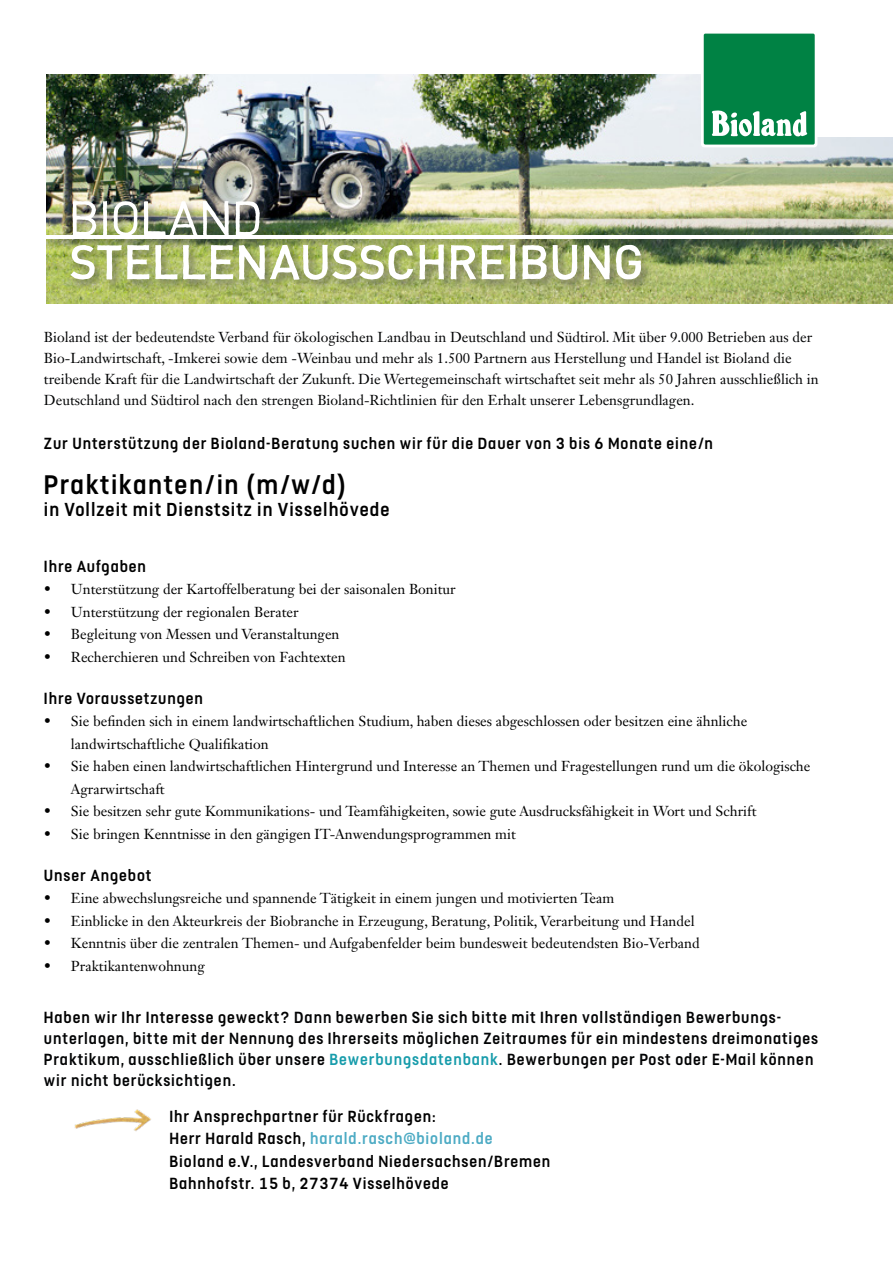
<style>
.page{position:relative;width:893px;height:1263px;background:#fff}
.page>*{position:absolute;margin:0;border:0;box-sizing:border-box;transform-origin:0 0}
.t1{font:500 30px "FS Dillon";letter-spacing:.05em;color:#000}
.t2{font:500 21px "FS Dillon";letter-spacing:.05em;color:#000}
.t3{font:500 18px/21px "FS Dillon";letter-spacing:.05em;color:#020304}
.t4{font:500 18px/22.5px "FS Dillon";letter-spacing:.05em;color:#000}
.t5{font:14.25px/22.5px "Janson Text LT Std";color:#000}
.t6{font:14.25px/21px "Janson Text LT Std";color:#020304}
.s1{color:#000}
.s2{color:#179cab}
.s3{color:#4dabc4}
</style>
<div class="page">
<img style="left:46px;top:74px;width:846px;height:230px">
<div style="left:806px;top:9px;width:87px;height:127px;background:#fff"></div>
<svg style="left:701px;top:31px;width:116px;height:116px"></svg>
<div style="left:704px;top:34px;width:111px;height:111px;background:#008244;border-radius:2px"></div>
<svg style="left:711px;top:110px;width:96px;height:27px"></svg>
<div style="left:39px;top:199px;width:854px;height:92px;background:#504f4f;opacity:.6"></div>
<hr style="left:41px;top:235px;width:852px;height:4px;background:#fff">
<img style="left:73px;top:201px;width:187px;height:34px">
<svg style="left:70px;top:244px;width:571px;height:36px"></svg>
<div style="left:8px;top:56px;width:37px;height:254px;background:#fff"></div>
<img style="left:74px;top:1109px;width:77px;height:22px">
<p class="t6" style="left:44px;top:326px;width:776px">Bioland ist der bedeutendste Verband für ökologischen Landbau in Deutschland und Südtirol. Mit über 9.000 Betrieben aus der Bio-Landwirtschaft, -Imkerei sowie dem -Weinbau und mehr als 1.500 Partnern aus Herstellung und Handel ist Bioland die treibende Kraft für die Landwirtschaft der Zukunft. Die Wertegemeinschaft wirtschaftet seit mehr als 50 Jahren ausschließlich in Deutschland und Südtirol nach den strengen Bioland-Richtlinien für den Erhalt unserer Lebensgrundlagen.</p>
<p class="t4" style="left:44px;top:430px;width:671px">Zur Unterstützung der Bioland-Beratung suchen wir für die Dauer von 3 bis 6 Monate eine/n</p>
<h1 class="t1" style="left:44px;top:463px;width:304px">Praktikanten/in (m/w/d)</h1>
<h2 class="t2" style="left:44px;top:495px;width:347px">in Vollzeit mit Dienstsitz in Visselhövede</h2>
<p class="t4" style="left:44px;top:553px;width:104px">Ihre Aufgaben</p>
<p class="t5" style="left:44px;top:578px;width:413px">• Unterstützung der Kartoffelberatung bei der saisonalen Bonitur</p>
<p class="t5" style="left:44px;top:600px;width:256px">• Unterstützung der regionalen Berater</p>
<p class="t5" style="left:44px;top:623px;width:297px">• Begleitung von Messen und Veranstaltungen</p>
<p class="t5" style="left:44px;top:645px;width:303px">• Recherchieren und Schreiben von Fachtexten</p>
<p class="t4" style="left:44px;top:685px;width:160px">Ihre Voraussetzungen</p>
<p class="t5" style="left:71px;top:710px;width:678px;text-indent:-27px">• Sie befinden sich in einem landwirtschaftlichen Studium, haben dieses abgeschlossen oder besitzen eine ähnliche landwirtschaftliche Qualifikation</p>
<p class="t5" style="left:71px;top:755px;width:741px;text-indent:-27px">• Sie haben einen landwirtschaftlichen Hintergrund und Interesse an Themen und Fragestellungen rund um die ökologische<br>Agrarwirtschaft</p>
<p class="t5" style="left:44px;top:800px;width:714px">• Sie besitzen sehr gute Kommunikations- und Teamfähigkeiten, sowie gute Ausdrucksfähigkeit in Wort und Schrift</p>
<p class="t5" style="left:44px;top:822px;width:473px">• Sie bringen Kenntnisse in den gängigen IT-Anwendungsprogrammen mit</p>
<p class="t4" style="left:44px;top:862px;width:109px">Unser Angebot</p>
<p class="t5" style="left:44px;top:887px;width:572px">• Eine abwechslungsreiche und spannende Tätigkeit in einem jungen und motivierten Team</p>
<p class="t5" style="left:44px;top:909px;width:652px">• Einblicke in den Akteurkreis der Biobranche in Erzeugung, Beratung, Politik, Verarbeitung und Handel</p>
<p class="t5" style="left:44px;top:932px;width:657px">• Kenntnis über die zentralen Themen- und Aufgabenfelder beim bundesweit bedeutendsten Bio-Verband</p>
<p class="t5" style="left:44px;top:954px;width:162px">• Praktikantenwohnung</p>
<p class="t3" style="left:44px;top:1005px;width:776px"><span class="s1">Haben wir Ihr Interesse geweckt?</span> Dann bewerben Sie sich bitte mit Ihren vollständigen Bewerbungs&shy;unterlagen, bitte mit der Nennung des Ihrerseits möglichen Zeitraumes für ein mindestens dreimonatiges Praktikum, ausschließlich über unsere <span class="s2">Bewerbungsdatenbank</span>. Bewerbungen per Post oder E-Mail können wir nicht berücksichtigen.</p>
<p class="t4" style="left:169px;top:1103px;width:382px">Ihr Ansprechpartner für Rückfragen:<br>Herr Harald Rasch, <span class="s3">harald.rasch@bioland.de </span>Bioland e.V., Landesverband Niedersachsen/Bremen Bahnhofstr. 15 b, 27374 Visselhövede</p>
</div>
